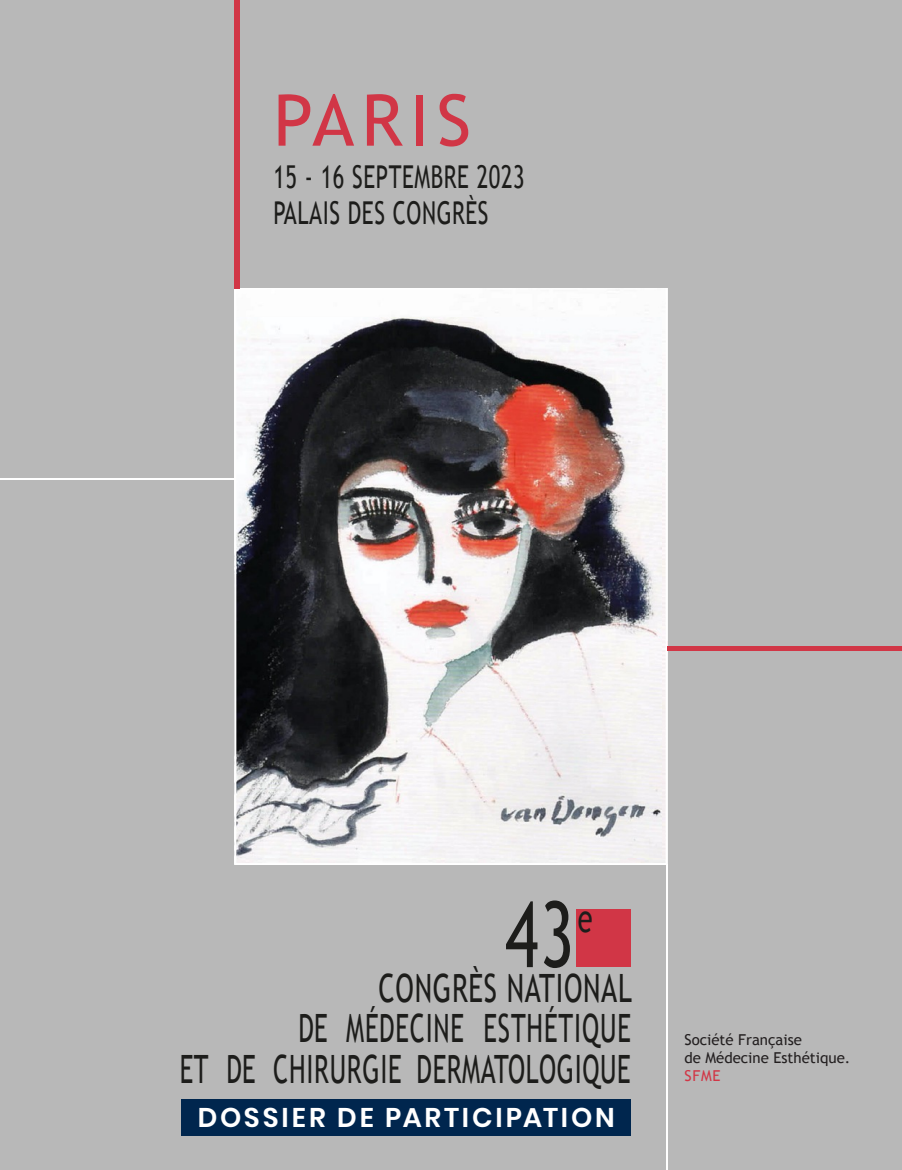
<style>
.page{position:relative;width:902px;height:1170px;background:#fff}
.page>*{position:absolute;margin:0;border:0;box-sizing:border-box;transform-origin:0 0}
.t1{font:91.5px "Trebuchet MS";color:#1d1d1b;scale:.7 1}
.t2{font:71.25px "Trebuchet MS";letter-spacing:.1em;color:#d13646}
.t3{font:39px/40.5px "Trebuchet MS";letter-spacing:.025em;color:#1d1d1b;text-align:right;scale:.7 1}
.t4{font:31.5px/36px "Trebuchet MS";letter-spacing:.025em;color:#1d1d1b;scale:.7 1}
.t5{font:600 27px "Poppins";letter-spacing:.105em;color:#fff}
.t6{font:15px/18px "Trebuchet MS";color:#231f20}
.t7{font:15px "Trebuchet MS";color:#d13646}
</style>
<div class="page">
<div style="left:0;top:0;width:901px;height:1169px;background:#b8b8b8"></div>
<svg style="left:234px;top:288px;width:433px;height:576px;background:#9e9697"></svg>
<div style="left:234px;top:0;width:6px;height:288px;background:#d13646"></div>
<div style="left:667px;top:646px;width:234px;height:5px;background:#d13646"></div>
<hr style="left:666px;top:864px;width:1px;height:305px;background:#fff">
<hr style="left:0;top:478px;width:234px;height:1px;background:#fff">
<div style="left:576px;top:909px;width:55px;height:58px;background:#d13646"></div>
<div style="left:181px;top:1098px;width:450px;height:37px;background:#00264e"></div>
<h2 class="t2" style="left:273px;top:79px;width:199px">PARIS</h2>
<p class="t4" style="left:273px;top:159px;width:360px">15 - 16 SEPTEMBRE 2023<br>PALAIS DES CONGRÈS</p>
<h1 class="t1" style="left:505px;top:881px;width:100px">43</h1>
<p class="t3" style="left:578px;top:897px;width:23px">e</p>
<p class="t3" style="left:180px;top:967px;width:647px">CONGRÈS NATIONAL<br>DE MÉDECINE ESTHÉTIQUE<br>ET DE CHIRURGIE DERMATOLOGIQUE</p>
<p class="t5" style="left:198px;top:1098px;width:418px">DOSSIER DE PARTICIPATION</p>
<p class="t6" style="left:684px;top:1030px;width:167px">Société Française<br>de Médecine Esthétique.</p>
<p class="t7" style="left:684px;top:1066px;width:38px">SFME</p>
</div>
